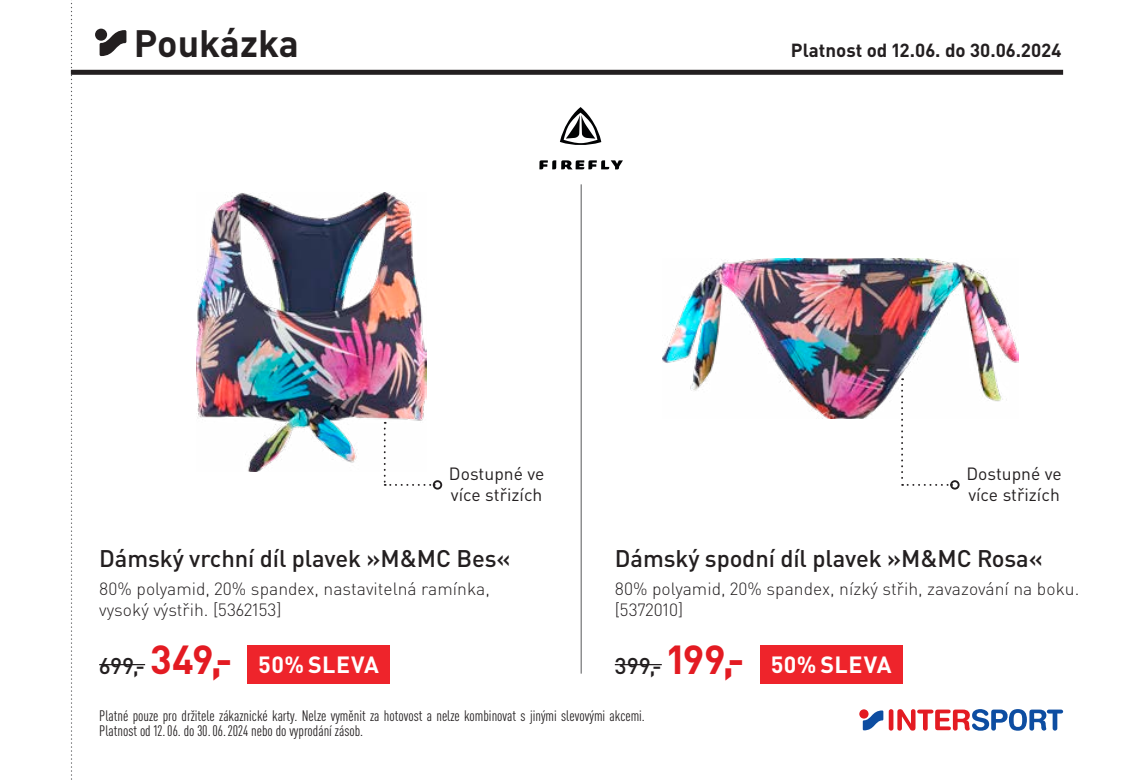
<style>
.page{position:relative;width:1134px;height:780px;background:#fff}
.page>*{position:absolute;margin:0;border:0;box-sizing:border-box;transform-origin:0 0}
.t1{font:700 37.75px "DIN Pro";color:#231f20}
.TI_1_Produktbezeichn{font:500 23.75px "DIN Pro";letter-spacing:-.005em;color:#231f20}
.t2{font:700 23.25px "DIN Pro";letter-spacing:.02em;color:#fff}
.Preis_S_faerbig{font:500 22.5px "DIN Pro";letter-spacing:.03em;color:#231f20}
.t3{font:700 18.75px "DIN Pro";color:#231f20}
.TI_3_Artikelnummer{font:300 17.5px/21px "DIN Pro";color:#231f20}
.TI_2_Text{font:300 17.5px "DIN Pro";color:#231f20}
.t4{font:17.5px/21px "DIN Pro";color:#231f20}
.t5{font:condensed 15px/15px "DIN Pro";color:#231f20}
.s1{font-weight:700;font-size:40px;color:#e31b22}
</style>
<div class="page">
<svg style="left:71px;top:0;width:1px;height:780px"></svg>
<div style="left:95px;top:29px;width:12px;height:12px;background:#231f20;border-radius:50%"></div>
<svg style="left:100px;top:30px;width:26px;height:26px"></svg>
<div style="left:71px;top:70px;width:992px;height:5px;background:#231f20"></div>
<hr style="left:889px;top:709px;width:4px;height:21px;background:#e31b22;border-radius:2px">
<svg style="left:897px;top:709px;width:166px;height:21px"></svg>
<svg style="left:859px;top:709px;width:9px;height:9px"></svg>
<svg style="left:863px;top:710px;width:20px;height:20px"></svg>
<img style="left:662px;top:258px;width:356px;height:160px">
<hr style="left:615px;top:664px;width:47px;height:1px;background:#231f20">
<img style="left:196px;top:193px;width:231px;height:278px">
<hr style="left:99px;top:664px;width:46px;height:1px;background:#231f20">
<div style="left:248px;top:645px;width:142px;height:39px;background:#ee242b"></div>
<div style="left:760px;top:645px;width:142px;height:39px;background:#ee242b"></div>
<hr style="left:581px;top:184px;width:1px;height:489px;background:#57585a">
<svg style="left:539px;top:160px;width:84px;height:9px"></svg>
<svg style="left:560px;top:107px;width:41px;height:38px"></svg>
<svg style="left:384px;top:422px;width:49px;height:64px"></svg>
<div style="left:433px;top:480px;width:9px;height:9px;border:2px solid #231f20;border-radius:50%"></div>
<svg style="left:901px;top:378px;width:51px;height:108px"></svg>
<div style="left:950px;top:480px;width:9px;height:9px;border:2px solid #231f20;border-radius:50%"></div>
<p class="t1" style="left:134px;top:11px;width:166px">Poukázka</p>
<p class="t3" style="left:791px;top:34px;width:272px">Platnost od 12.06. do 30.06.2024</p>
<p class="t4" style="left:449px;top:461px;width:97px">Dostupné ve více střizích</p>
<p class="t4" style="left:966px;top:461px;width:97px">Dostupné ve více střizích</p>
<p class="TI_1_Produktbezeichn" style="left:99px;top:539px;width:413px">Dámský vrchní díl plavek »M&amp;MC Bes«</p>
<p class="TI_3_Artikelnummer" style="left:99px;top:577px;width:392px">80% polyamid, 20% spandex, nastavitelná ramínka, vysoký výstřih. [5362153]</p>
<p class="Preis_S_faerbig" style="left:99px;top:647px;width:135px">699,- <span class="s1">349,-</span></p>
<p class="t2" style="left:258px;top:645px;width:122px">50% SLEVA</p>
<p class="t2" style="left:771px;top:645px;width:122px">50% SLEVA</p>
<p class="TI_1_Produktbezeichn" style="left:615px;top:539px;width:429px">Dámský spodní díl plavek »M&amp;MC Rosa«</p>
<p class="TI_2_Text" style="left:615px;top:575px;width:466px">80% polyamid, 20% spandex, nízký střih, zavazování na boku.</p>
<p class="TI_3_Artikelnummer" style="left:615px;top:598px;width:70px">[5372010]</p>
<p class="Preis_S_faerbig" style="left:615px;top:647px;width:131px">399,- <span class="s1">199,-</span></p>
<p class="t5" style="left:99px;top:706px;width:547px">Platné pouze pro držitele zákaznické karty. Nelze vyměnit za hotovost a nelze kombinovat s jinými slevovými akcemi.<br>Platnost od 12.06. do 30.06.2024 nebo do vyprodání zásob.</p>
</div>
